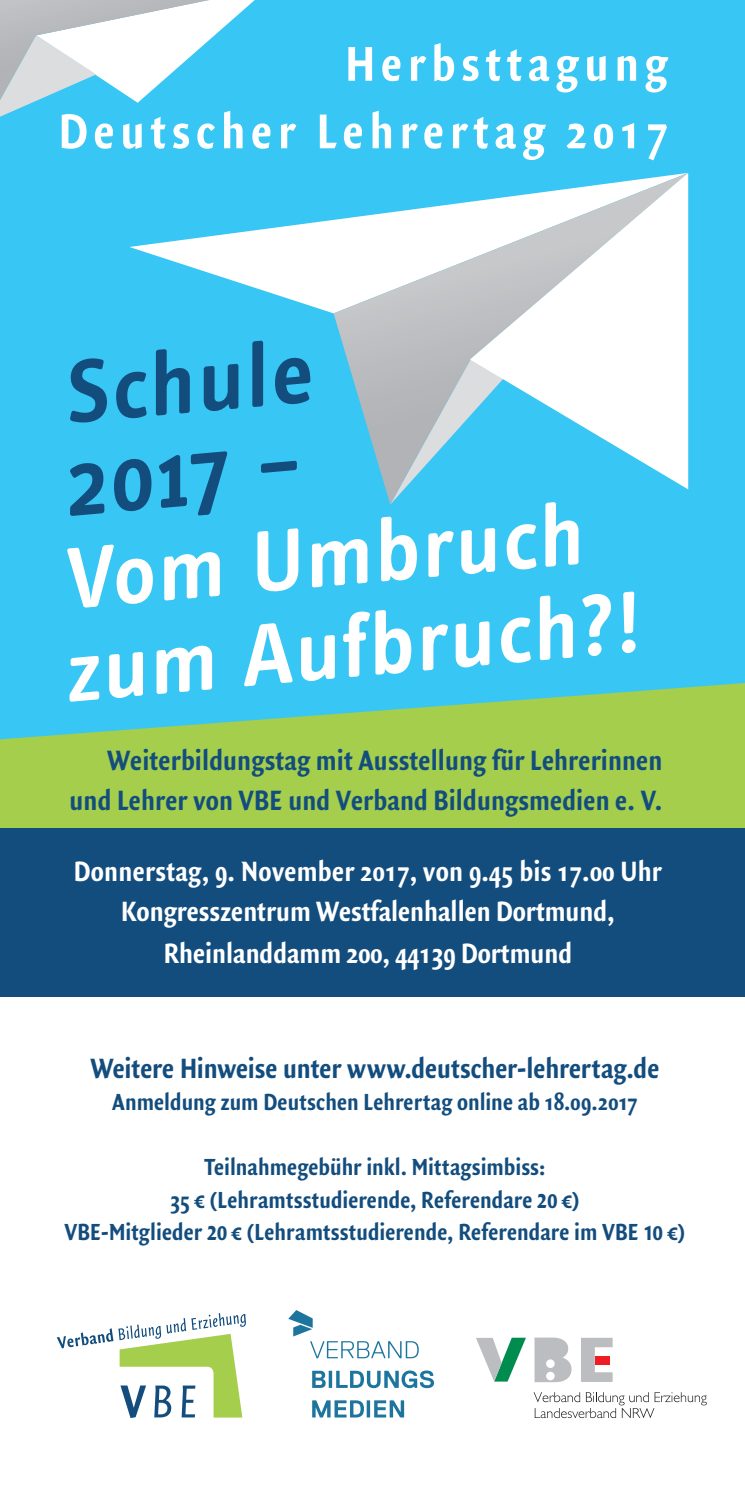
<style>
.page{position:relative;width:745px;height:1489px;background:#fff}
.page>*{position:absolute;margin:0;border:0;box-sizing:border-box;transform-origin:0 0}
.t1{font:600 92.5px/92.5px "Info Text";color:#134d7e}
.t2{font:600 90px/92.5px "Info Text";color:#fff}
.t3{font:700 52.5px/67.5px "Quadraat Sans OT Con";letter-spacing:.11em;color:#fff;text-align:right}
.t4{font:700 30px/40px "Quadraat Sans OT Con";letter-spacing:.005em;color:#134d7e;text-align:right}
.t5{font:700 30px/41.2px "Quadraat Sans OT Con";color:#fff;text-align:center}
.t6{font:700 25px/32.5px "Quadraat Sans OT Con";letter-spacing:.005em;color:#134d7e;text-align:center}
.s1{font-size:30px}
</style>
<div class="page">
<svg style="left:57px;top:1313px;width:189px;height:104px"></svg>
<svg style="left:288px;top:1310px;width:146px;height:107px"></svg>
<svg style="left:533px;top:1392px;width:173px;height:25px"></svg>
<svg style="left:534px;top:1337px;width:37px;height:44px"></svg>
<svg style="left:581px;top:1337px;width:31px;height:44px"></svg>
<svg style="left:476px;top:1337px;width:49px;height:44px"></svg>
<div style="left:545px;top:1359px;width:9px;height:8px;background:#fff;border-radius:50%"></div>
<svg style="left:545px;top:1371px;width:9px;height:9px"></svg>
<div style="left:0;top:0;width:744px;height:683px;background:#38c6f4"></div>
<svg style="left:0;top:683px;width:744px;height:145px;background:#8ecc6c"></svg>
<div style="left:0;top:828px;width:744px;height:168px;background:#134d7e"></div>
<svg style="left:129px;top:173px;width:204px;height:140px;fill:#38c6f4"></svg>
<svg style="left:333px;top:173px;width:57px;height:331px"></svg>
<svg style="left:390px;top:173px;width:297px;height:331px"></svg>
<svg style="left:469px;top:173px;width:218px;height:316px"></svg>
<svg style="left:0;top:0;width:254px;height:117px"></svg>
<h3 class="t3" style="left:59px;top:31px;width:610px">Herbsttagung<br>Deutscher Lehrertag 2017</h3>
<h1 class="t1" style="left:52px;top:347px;width:258px;rotate:-5deg">Schule<br>2017 –</h1>
<h2 class="t2" style="left:52px;top:534px;width:578px;rotate:-5deg">Vom Umbruch zum Aufbruch?!</h2>
<p class="t4" style="left:70px;top:741px;width:594px">Weiterbildungstag mit Ausstellung für Lehrerinnen und Lehrer von VBE und Verband Bildungsmedien e. V.</p>
<p class="t5" style="left:74px;top:850px;width:589px">Donnerstag, 9. November 2017, von 9.45 bis 17.00 Uhr<br>Kongresszentrum Westfalenhallen Dortmund,<br>Rheinlanddamm 200, 44139 Dortmund</p>
<p class="t4" style="left:90px;top:1048px;width:570px">Weitere Hinweise unter www.deutscher-lehrertag.de</p>
<p class="t6" style="left:112px;top:1086px;width:526px">Anmeldung zum Deutschen Lehrertag online ab 18.09.2017</p>
<p class="t6" style="left:64px;top:1151px;width:621px">Teilnahmegebühr inkl. Mittagsimbiss:<br>35 € (Lehramtsstudierende, Referendare <span class="s1">20</span> €)<br>VBE-Mitglieder <span class="s1">20</span> € (Lehramtsstudierende, Referendare im VBE <span class="s1">10</span> €)</p>
</div>
